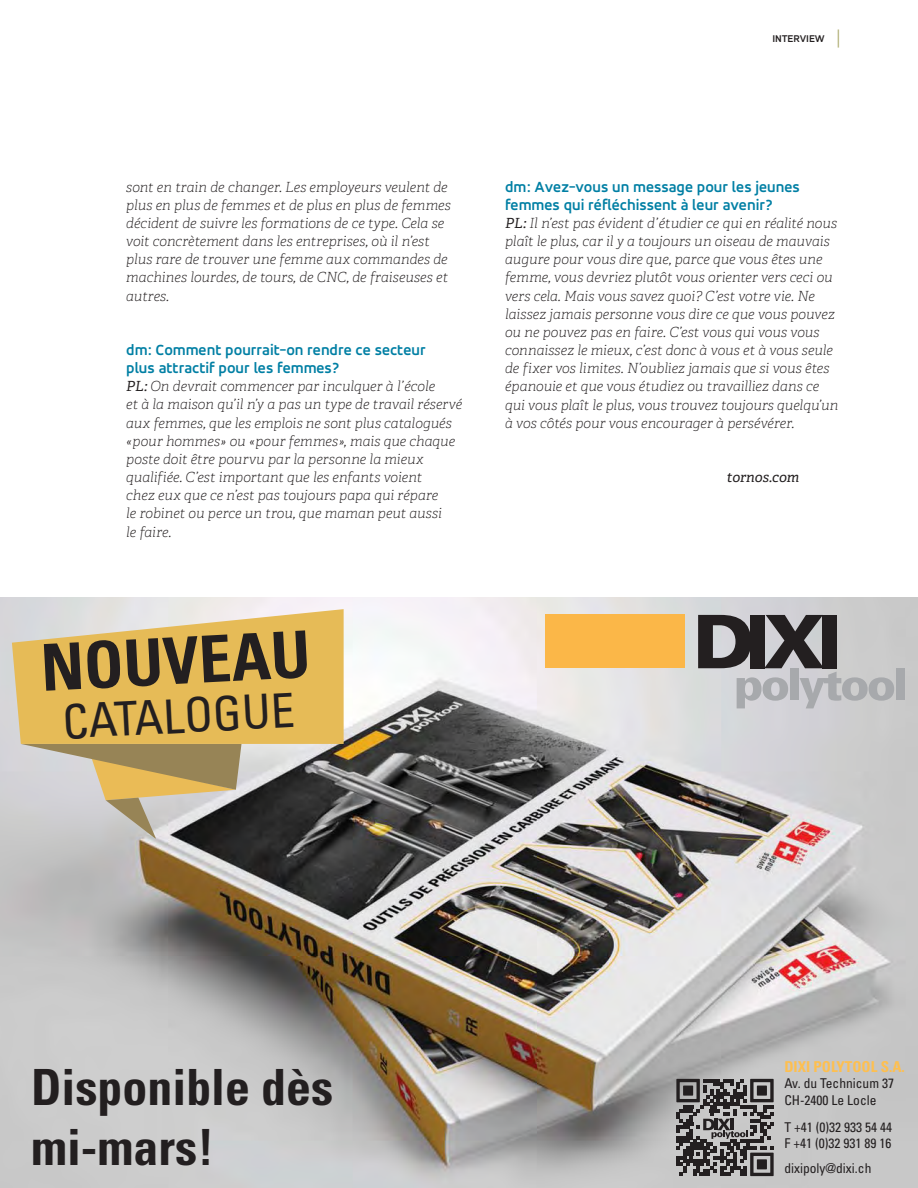
<style>
.page{position:relative;width:918px;height:1188px;background:#fff}
.page>*{position:absolute;margin:0;border:0;box-sizing:border-box;transform-origin:0 0}
.t1{font:700 condensed 64.65px "Univers";color:#231f20}
.t2{font:700 condensed 49.95px/59.8px "Univers";color:#231f20}
.t3{font:condensed 47.4px "Univers";color:#231f20}
.t4{font:700 15.75px/18.1px "Tornos Accord Alt";color:#007fa4}
.t5{font:700 condensed 15px "Univers";color:#febf4f}
.t6{font:italic 100 13.95px/18.1px "Adelle";color:#231f20}
.t7{font:italic 13.95px "Tornos Adelle";color:#231f20}
.t8{font:condensed 13.5px/16.2px "Univers";color:#231f20}
.t9{font:300 12px "Tornos Accord Alt";color:#231f20}
.t10{font:700 10.5px "Tornos Accord Alt";letter-spacing:-.01em;color:#231f20}
.s1{font-family:"DIN Pro";font-weight:300;font-size:21px;color:#aaa869}
.s2{font-weight:400}
.s3{font-weight:700}
</style>
<div class="page">
<img style="left:0;top:598px;width:918px;height:590px">
<svg style="left:12px;top:609px;width:332px;height:135px;background:#e5c06a"></svg>
<svg style="left:21px;top:744px;width:221px;height:94px;background:#b6aa92"></svg>
<svg style="left:698px;top:615px;width:196px;height:93px;background:#979799"></svg>
<div style="left:897px;top:668px;width:8px;height:32px;background:#a7a9ac"></div>
<div style="left:545px;top:615px;width:139px;height:53px;background:#fbb748"></div>
<svg style="left:676px;top:1079px;width:98px;height:97px;background:#6d6b6b"></svg>
<p class="t10" style="left:772px;top:33px;width:71px">INTERVIEW <span class="s1">|</span></p>
<p class="t6" style="left:126px;top:179px;width:326px">sont en train de changer. Les employeurs veulent de plus en plus de femmes et de plus en plus de femmes décident de suivre les formations de ce type. Cela se voit concrètement dans les entreprises, où il n’est plus rare de trouver une femme aux commandes de machines lourdes, de tours, de CNC, de fraiseuses et autres.</p>
<p class="t4" style="left:126px;top:342px;width:301px">dm : Comment pourrait-on rendre ce secteur plus attractif pour les femmes ?</p>
<p class="t6" style="left:126px;top:379px;width:337px"><span class="s2">PL :</span> On devrait commencer par inculquer à l’école<br>et à la maison qu’il n’y a pas un type de travail réservé aux femmes, que les emplois ne sont plus catalogués<br>« pour hommes » ou « pour femmes », mais que chaque poste doit être pourvu par la personne la mieux qualifiée. C’est important que les enfants voient<br>chez eux que ce n’est pas toujours papa qui répare<br>le robinet ou perce un trou, que maman peut aussi<br>le faire.</p>
<h1 class="t1" style="left:39px;top:631px;width:271px;rotate:-3deg">NOUVEAU</h1>
<h3 class="t3" style="left:61px;top:695px;width:234px;rotate:-3deg">CATALOGUE</h3>
<p class="t4" style="left:505px;top:178px;width:296px">dm : Avez-vous un message pour les jeunes femmes qui réfléchissent à leur avenir ?</p>
<p class="t6" style="left:505px;top:215px;width:335px"><span class="s2">PL :</span> Il n’est pas évident d’étudier ce qui en réalité nous plaît le plus, car il y a toujours un oiseau de mauvais augure pour vous dire que, parce que vous êtes une femme, vous devriez plutôt vous orienter vers ceci ou vers cela. Mais vous savez quoi ? C’est votre vie. Ne laissez jamais personne vous dire ce que vous pouvez ou ne pouvez pas en faire. C’est vous qui vous vous connaissez le mieux, c’est donc à vous et à vous seule de fixer vos limites. N’oubliez jamais que si vous êtes épanouie et que vous étudiez ou travailliez dans ce qui vous plaît le plus, vous trouvez toujours quelqu’un à vos côtés pour vous encourager à persévérer.</p>
<p class="t7" style="left:727px;top:470px;width:74px">tornos.com</p>
<h2 class="t2" style="left:31px;top:1058px;width:304px">Disponible dès mi-mars!</h2>
<p class="t5" style="left:784px;top:1058px;width:122px">DIXI POLYTOOL S.A.</p>
<p class="t8" style="left:784px;top:1076px;width:111px">Av. du Technicum 37<br>CH-2400 Le Locle</p>
<p class="t8" style="left:784px;top:1119px;width:109px">T +41 (0)32 933 54 44<br>F +41 (0)32 931 89 16</p>
<p class="t8" style="left:784px;top:1160px;width:89px">dixipoly@dixi.ch</p>
<p class="t9" style="left:728px;top:1166px;width:115px"><span class="s3">deco</span>magazine 01-2023</p>
</div>
